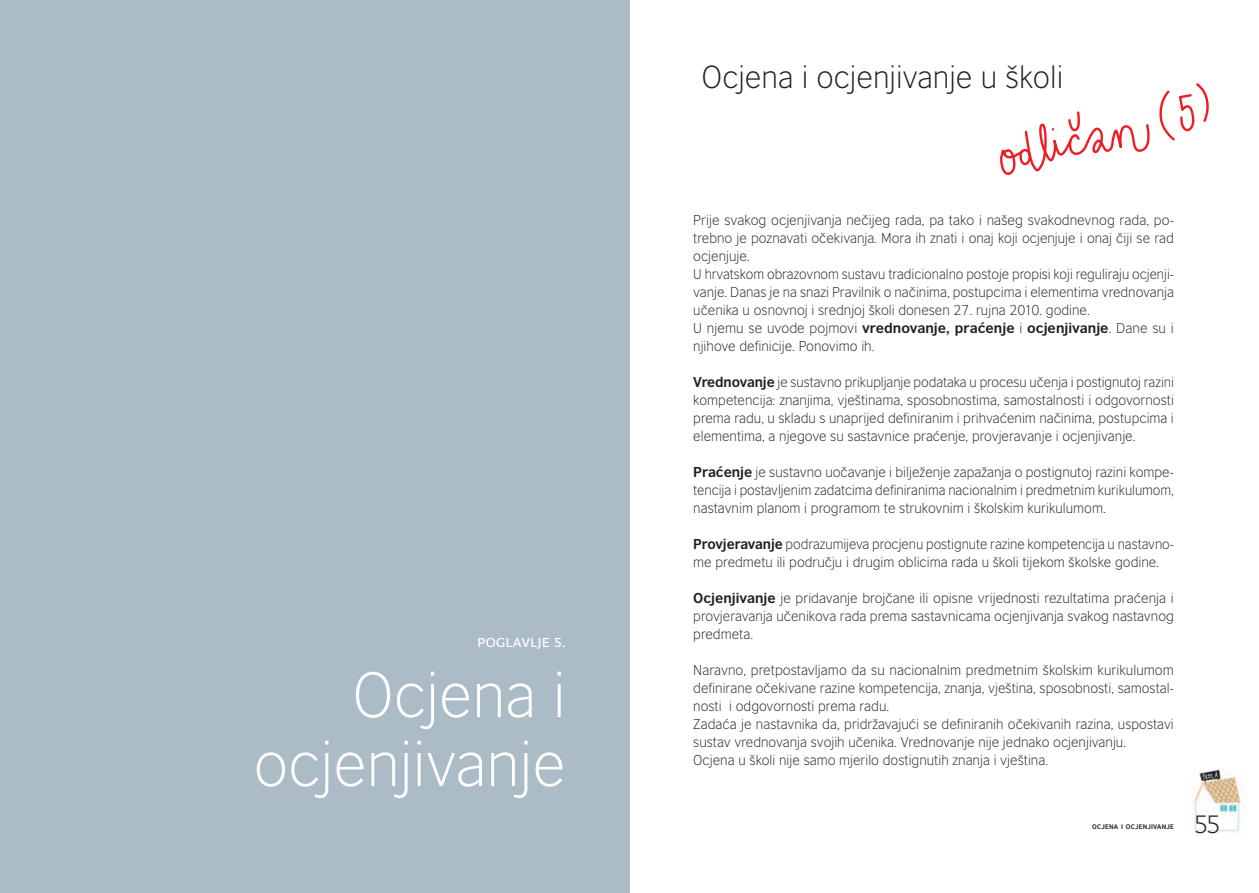
<style>
.page{position:relative;width:1259px;height:893px;background:#fff}
.page>*{position:absolute;margin:0;border:0;box-sizing:border-box;transform-origin:0 0}
.t1{font:300 60px/69px "British Council Sans Tur";color:#fff;text-align:right}
.t2{font:300 30px "British Council Sans Tur";color:#231f20}
.t3{font:300 27px "Typonine Sans Pro";color:#231f20}
.t4{font:18px "Typonine Sans Pro Normal";color:#fff}
.t5{font:300 13.5px/18px "British Council Sans Tur";color:#231f20}
.t6{font:700 6.3px "British Council Sans Tur";letter-spacing:.03em;color:#231f20}
.s1{font-weight:700}
</style>
<div class="page">
<img style="left:1193px;top:769px;width:52px;height:64px">
<svg style="left:1000px;top:83px;width:209px;height:92px"></svg>
<div style="left:0;top:0;width:629px;height:893px;background:#acbcc7"></div>
<h3 class="t4" style="left:477px;top:630px;width:90px">poglavlje 5.</h3>
<h1 class="t1" style="left:254px;top:666px;width:314px">Ocjena i ocjenjivanje</h1>
<h2 class="t2" style="left:701px;top:65px;width:363px">Ocjena i ocjenjivanje u školi</h2>
<p class="t5" style="left:693px;top:213px;width:482px">Prije svakog ocjenjivanja nečijeg rada, pa tako i našeg svakodnevnog rada, po&shy;trebno je poznavati očekivanja. Mora ih znati i onaj koji ocjenjuje i onaj čiji se rad ocjenjuje.<br>U hrvatskom obrazovnom sustavu tradicionalno postoje propisi koji reguliraju ocjenji&shy;vanje. Danas je na snazi Pravilnik o načinima, postupcima i elementima vrednovanja učenika u osnovnoj i srednjoj školi donesen 27. rujna 2010. godine.<br>U njemu se uvode pojmovi <span class="s1">vrednovanje, praćenje</span> i <span class="s1">ocjenjivanje</span>. Dane su i njihove definicije. Ponovimo ih.</p>
<p class="t5" style="left:693px;top:375px;width:482px;text-align:justify"><span class="s1">Vrednovanje</span> je sustavno prikupljanje podataka u procesu učenja i postignutoj razini kompetencija: znanjima, vještinama, sposobnostima, samostalnosti i odgovornosti prema radu, u skladu s unaprijed definiranim i prihvaćenim načinima, postupcima i elementima, a njegove su sastavnice praćenje, provjeravanje i ocjenjivanje.</p>
<p class="t5" style="left:693px;top:465px;width:482px;text-align:justify"><span class="s1">Praćenje</span> je sustavno uočavanje i bilježenje zapažanja o postignutoj razini kompe&shy;tencija i postavljenim zadatcima definiranima nacionalnim i predmetnim kurikulumom, nastavnim planom i programom te strukovnim i školskim kurikulumom.</p>
<p class="t5" style="left:693px;top:537px;width:482px"><span class="s1">Provjeravanje</span> podrazumijeva procjenu postignute razine kompetencija u nastavno&shy;me predmetu ili području i drugim oblicima rada u školi tijekom školske godine.</p>
<p class="t5" style="left:693px;top:591px;width:482px;text-align:justify"><span class="s1">Ocjenjivanje</span> je pridavanje brojčane ili opisne vrijednosti rezultatima praćenja i provjeravanja učenikova rada prema sastavnicama ocjenjivanja svakog nastavnog predmeta.</p>
<p class="t5" style="left:693px;top:663px;width:482px">Naravno, pretpostavljamo da su nacionalnim predmetnim školskim kurikulumom definirane očekivane razine kompetencija, znanja, vještina, sposobnosti, samostal&shy;nosti i odgovornosti prema radu.<br>Zadaća je nastavnika da, pridržavajući se definiranih očekivanih razina, uspostavi sustav vrednovanja svojih učenika. Vrednovanje nije jednako ocjenjivanju.<br>Ocjena u školi nije samo mjerilo dostignutih znanja i vještina.</p>
<p class="t6" style="left:1092px;top:824px;width:83px">OCJENA I OCJENJIVANJE</p>
<h3 class="t3" style="left:1195px;top:804px;width:26px">55</h3>
</div>
